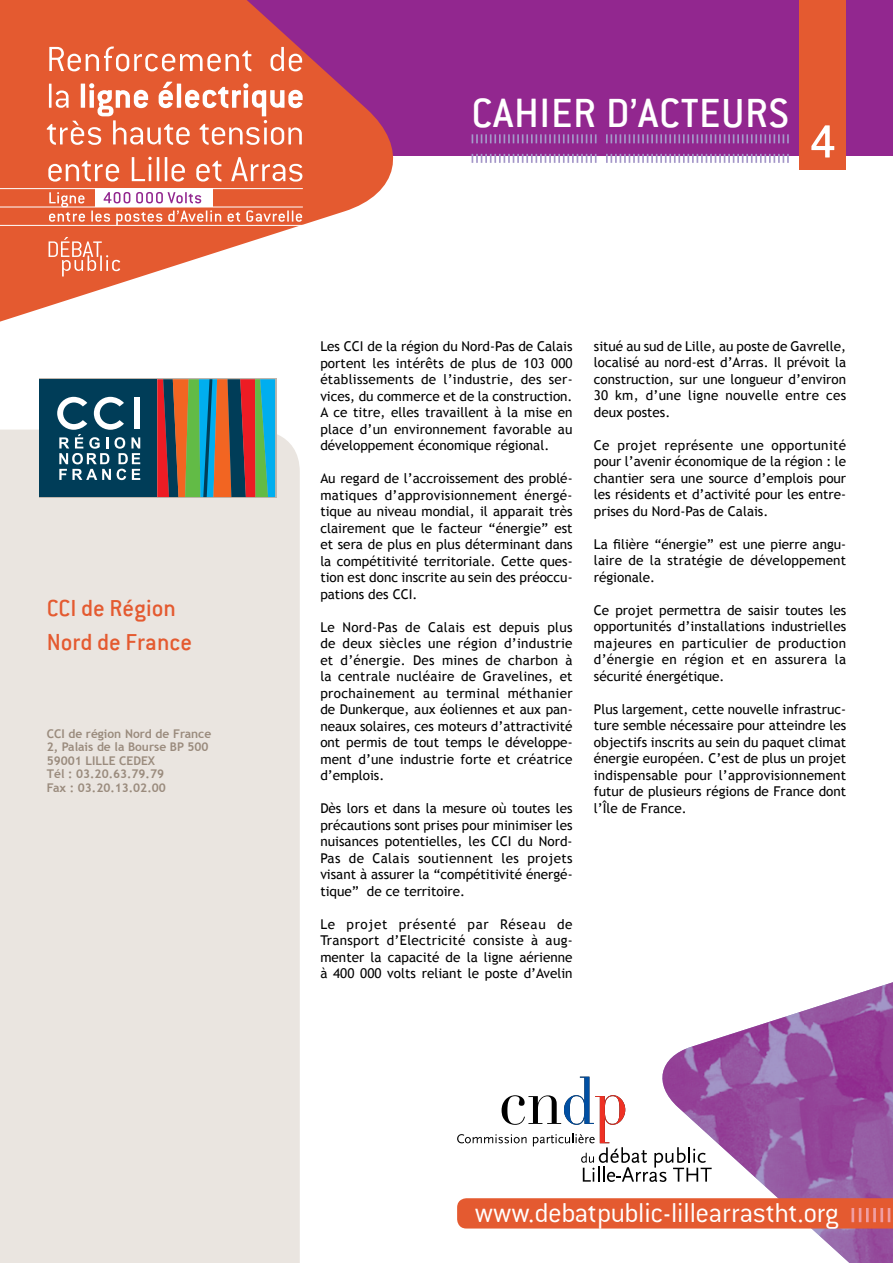
<style>
.page{position:relative;width:893px;height:1263px;background:#fff}
.page>*{position:absolute;margin:0;border:0;box-sizing:border-box;transform-origin:0 0}
.t1{font:500 51px "Conduit ITC";color:#fff}
.t2{font:500 45px "Conduit ITC";letter-spacing:.015em;color:#fff}
.t3{font:300 30px "Conduit ITC";letter-spacing:-.015em;color:#fff}
.t4{font:500 25.5px/34px "Conduit ITC";color:#e45a30}
.t5{font:13.5px/16.5px "Trebuchet MS";color:#000;text-align:justify}
.t6{font:700 12px/13.5px "Trebuchet MS";color:#9a8b7d}
</style>
<div class="page">
<div style="left:0;top:0;width:893px;height:156px;background:#92278f"></div>
<div style="left:799px;top:0;width:47px;height:169px;background:#e45a30"></div>
<svg style="left:472px;top:134px;width:125px;height:9px"></svg>
<svg style="left:606px;top:134px;width:183px;height:9px"></svg>
<svg style="left:472px;top:154px;width:125px;height:9px"></svg>
<svg style="left:606px;top:154px;width:183px;height:9px"></svg>
<svg style="left:457px;top:1077px;width:196px;height:105px"></svg>
<img style="left:653px;top:982px;width:240px;height:281px">
<div style="left:457px;top:1198px;width:436px;height:30px;background:#e45a30"></div>
<svg style="left:0;top:0;width:394px;height:322px;fill:#e45a30"></svg>
<svg style="left:49px;top:237px;width:71px;height:39px;background:#e87856"></svg>
<svg style="left:49px;top:46px;width:202px;height:25px;background:#ea8262"></svg>
<svg style="left:271px;top:47px;width:31px;height:24px"></svg>
<svg style="left:47px;top:82px;width:256px;height:63px;background:#ea8162"></svg>
<svg style="left:48px;top:161px;width:71px;height:21px"></svg>
<svg style="left:132px;top:157px;width:20px;height:24px"></svg>
<hr style="left:157px;top:157px;width:2px;height:24px;background:#fff">
<hr style="left:165px;top:157px;width:2px;height:24px;background:#fff">
<svg style="left:172px;top:164px;width:13px;height:18px"></svg>
<svg style="left:196px;top:161px;width:25px;height:21px"></svg>
<svg style="left:231px;top:157px;width:71px;height:25px"></svg>
<div style="left:95px;top:189px;width:117px;height:18px;background:#fff"></div>
<svg style="left:104px;top:192px;width:26px;height:11px"></svg>
<svg style="left:136px;top:192px;width:65px;height:11px"></svg>
<svg style="left:91px;top:211px;width:19px;height:11px"></svg>
<svg style="left:116px;top:212px;width:46px;height:13px"></svg>
<svg style="left:168px;top:210px;width:53px;height:12px"></svg>
<svg style="left:228px;top:212px;width:12px;height:10px"></svg>
<svg style="left:246px;top:210px;width:56px;height:12px"></svg>
<hr style="left:0;top:207px;width:303px;height:1px;background:#fff">
<hr style="left:0;top:225px;width:303px;height:1px;background:#fff">
<hr style="left:0;top:188px;width:303px;height:1px;background:#fff">
<svg style="left:49px;top:192px;width:36px;height:30px"></svg>
<div style="left:0;top:430px;width:300px;height:833px;background:#eae5e0"></div>
<div style="left:39px;top:379px;width:238px;height:119px;background:#aab5b3"></div>
<svg style="left:157px;top:379px;width:118px;height:118px;background:#716e5f"></svg>
<div style="left:40px;top:379px;width:117px;height:118px;background:#003d58"></div>
<svg style="left:57px;top:397px;width:83px;height:83px"></svg>
<h3 class="t4" style="left:47px;top:590px;width:147px">CCI de Région<br>Nord de France</h3>
<p class="t6" style="left:47px;top:727px;width:166px">CCI de région Nord de France<br>2, Palais de la Bourse BP 500<br>59001 LILLE CEDEX<br>Tél : 03.20.63.79.79<br>Fax : 03.20.13.02.00</p>
<h2 class="t2" style="left:472px;top:87px;width:318px">cahier d’acteurs</h2>
<h1 class="t1" style="left:810px;top:113px;width:28px">4</h1>
<p class="t5" style="left:320px;top:338px;width:254px">Les CCI de la région du Nord-Pas de Calais portent les intérêts de plus de 103 000 établissements de l’industrie, des ser&shy;vices, du commerce et de la construction.<br>A ce titre, elles travaillent à la mise en place d’un environnement favorable au développement économique régional.</p>
<p class="t5" style="left:320px;top:470px;width:254px">Au regard de l’accroissement des problé&shy;matiques d’approvisionnement énergé&shy;tique au niveau mondial, il apparait très clairement que le facteur “énergie” est et sera de plus en plus déterminant dans la compétitivité territoriale. Cette ques&shy;tion est donc inscrite au sein des préoccu&shy;pations des CCI.</p>
<p class="t5" style="left:320px;top:619px;width:254px">Le Nord-Pas de Calais est depuis plus de deux siècles une région d’industrie et d’énergie. Des mines de charbon à la centrale nucléaire de Gravelines, et prochainement au terminal méthanier de Dunkerque, aux éoliennes et aux pan&shy;neaux solaires, ces moteurs d’attractivité ont permis de tout temps le développe&shy;ment d’une industrie forte et créatrice d’emplois.</p>
<p class="t5" style="left:320px;top:800px;width:254px">Dès lors et dans la mesure où toutes les précautions sont prises pour minimiser les nuisances potentielles, les CCI du Nord-Pas de Calais soutiennent les projets visant à assurer la “compétitivité énergé&shy;tique” de ce territoire.</p>
<p class="t5" style="left:320px;top:916px;width:254px">Le projet présenté par Réseau de Transport d’Electricité consiste à aug&shy;menter la capacité de la ligne aérienne à 400 000 volts reliant le poste d’Avelin</p>
<p class="t5" style="left:594px;top:338px;width:254px">situé au sud de Lille, au poste de Gavrelle, localisé au nord-est d’Arras. Il prévoit la construction, sur une longueur d’environ 30 km, d’une ligne nouvelle entre ces deux postes.</p>
<p class="t5" style="left:594px;top:437px;width:254px">Ce projet représente une opportunité pour l’avenir économique de la région : le chantier sera une source d’emplois pour les résidents et d’activité pour les entre&shy;prises du Nord-Pas de Calais.</p>
<p class="t5" style="left:594px;top:536px;width:254px">La filière “énergie” est une pierre angu&shy;laire de la stratégie de développement régionale.</p>
<p class="t5" style="left:594px;top:602px;width:254px">Ce projet permettra de saisir toutes les opportunités d’installations industrielles majeures en particulier de production d’énergie en région et en assurera la sécurité énergétique.</p>
<p class="t5" style="left:594px;top:701px;width:254px">Plus largement, cette nouvelle infrastruc&shy;ture semble nécessaire pour atteindre les objectifs inscrits au sein du paquet climat énergie européen. C’est de plus un projet indispensable pour l’approvisionnement futur de plusieurs régions de France dont l’île de France.</p>
<h3 class="t3" style="left:475px;top:1195px;width:365px">www.debatpublic-lillearrastht.org</h3>
</div>
